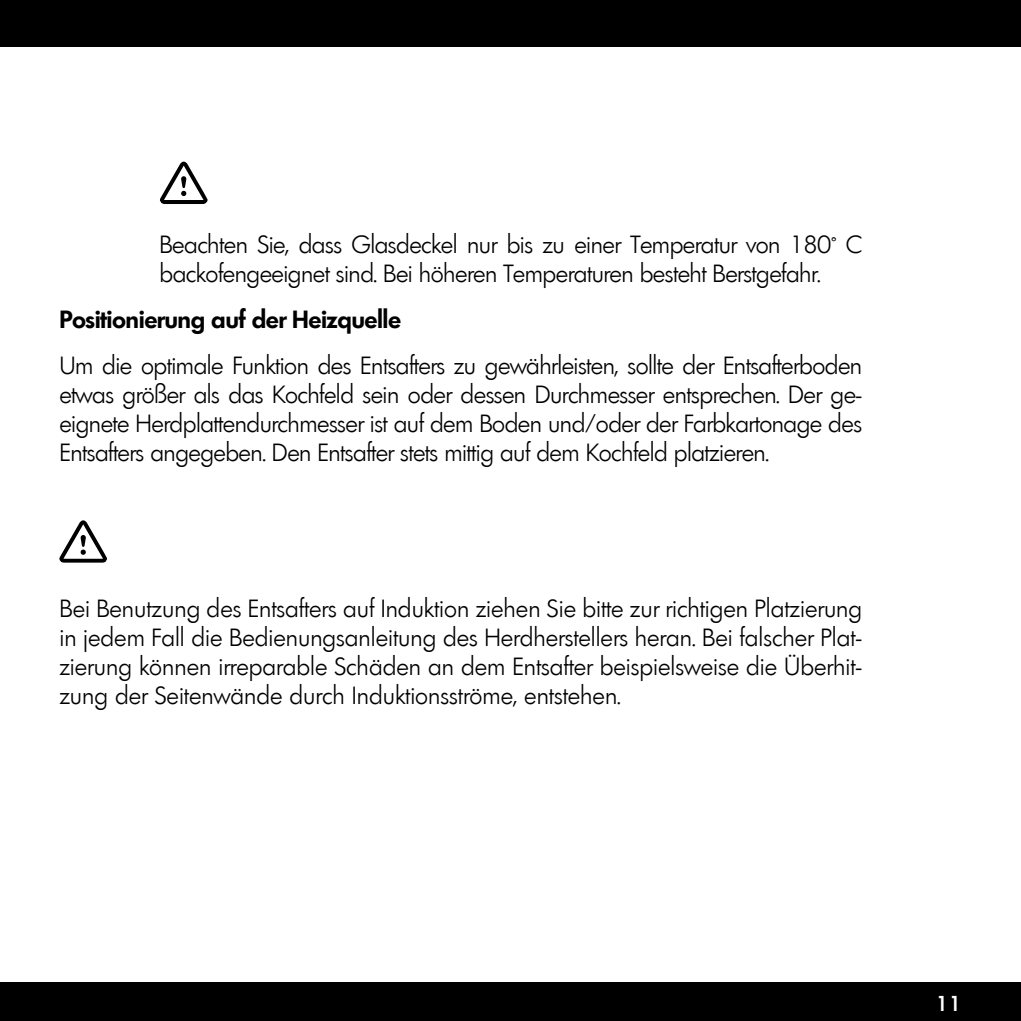
<style>
.page{position:relative;width:1021px;height:1021px;background:#fff}
.page>*{position:absolute;margin:0;border:0;box-sizing:border-box;transform-origin:0 0}
.t1{font:300 24px/29.2px "Limerick";letter-spacing:-.02em;color:#000;text-align:justify}
.t2{font:600 24px "Limerick";letter-spacing:-.02em;color:#000}
.t3{font:500 20.8px "Limerick";color:#fff}
</style>
<div class="page">
<div style="left:0;top:0;width:1020px;height:47px;background:#000"></div>
<div style="left:0;top:982px;width:1020px;height:38px;background:#000"></div>
<svg style="left:160px;top:162px;width:47px;height:42px"></svg>
<svg style="left:59px;top:520px;width:48px;height:43px"></svg>
<p class="t1" style="left:159px;top:229px;width:704px">Beachten Sie, dass Glasdeckel nur bis zu einer Temperatur von 180˚ C backofengeeignet sind. Bei höheren Temperaturen besteht Berstgefahr.</p>
<p class="t2" style="left:59px;top:304px;width:343px">Positionierung auf der Heizquelle</p>
<p class="t1" style="left:59px;top:351px;width:804px">Um die optimale Funktion des Entsafters zu gewährleisten, sollte der Entsafterboden etwas größer als das Kochfeld sein oder dessen Durchmesser entsprechen. Der ge&shy;eignete Herdplattendurchmesser ist auf dem Boden und/oder der Farbkartonage des Entsafters angegeben. Den Entsafter stets mittig auf dem Kochfeld platzieren.</p>
<p class="t1" style="left:59px;top:593px;width:804px">Bei Benutzung des Entsafters auf Induktion ziehen Sie bitte zur richtigen Platzierung in jedem Fall die Bedienungsanleitung des Herdherstellers heran. Bei falscher Plat&shy;zierung können irreparable Schäden an dem Entsafter beispielsweise die Überhit&shy;zung der Seitenwände durch Induktionsströme, entstehen.</p>
<p class="t3" style="left:935px;top:989px;width:27px">11</p>
</div>
